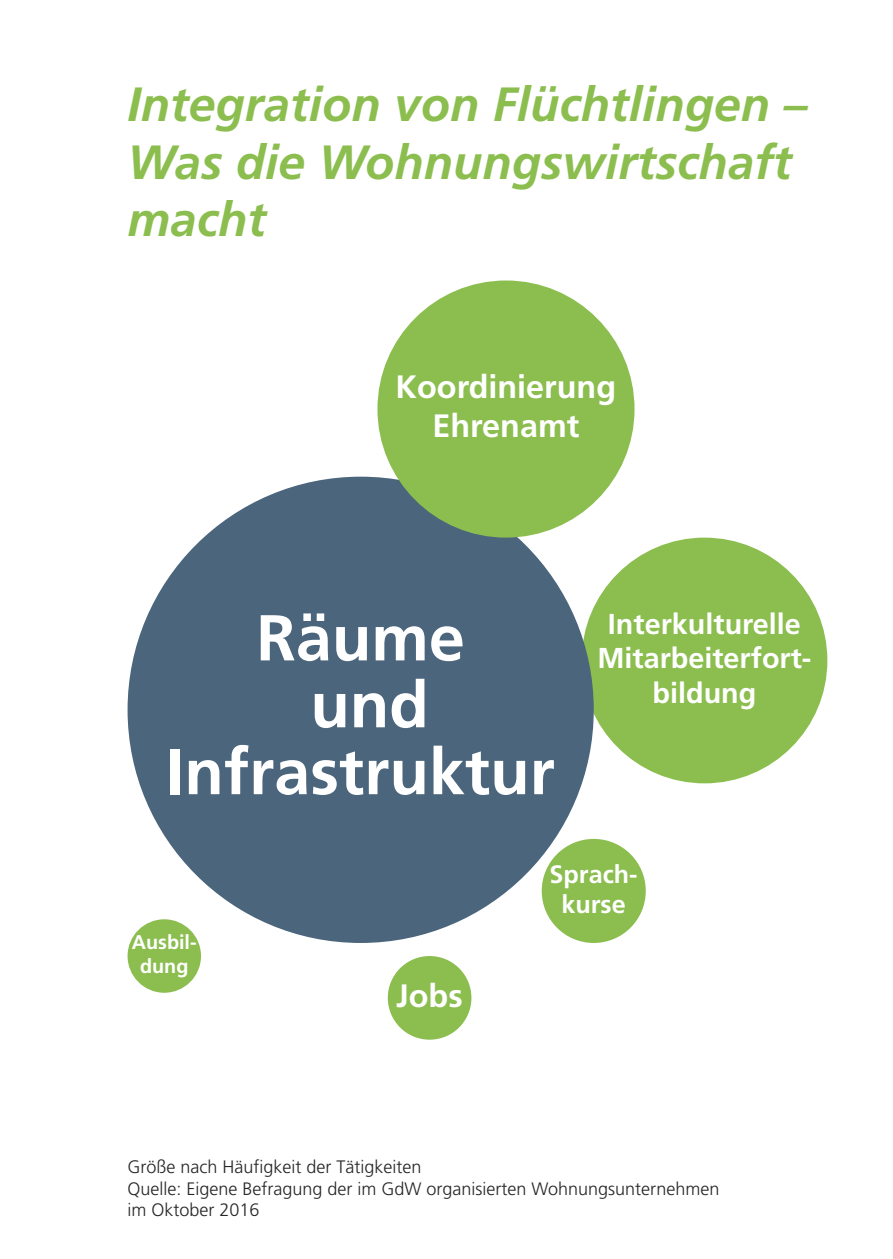
<style>
.page{position:relative;width:893px;height:1259px;background:#fff}
.page>*{position:absolute;margin:0;border:0;box-sizing:border-box;transform-origin:0 0}
.t1{font:700 64.8px/66.9px "Frutiger";color:#fff;text-align:center}
.t2{font:italic 700 48px/57.6px "Frutiger";color:#8bbe4f}
.t3{font:700 32.4px/38.7px "Frutiger";color:#fff;text-align:center}
.t4{font:700 28.8px/34.5px "Frutiger";color:#fff;text-align:center}
.t5{font:700 25.2px/30.3px "Frutiger";color:#fff;text-align:center}
.t6{font:700 19.8px/23.7px "Frutiger";color:#fff;text-align:center}
.t7{font:300 18px/21.6px "Frutiger";color:#272526}
</style>
<div class="page">
<div style="left:582px;top:537px;width:245px;height:246px;background:#8bbe4f;border-radius:50%"></div>
<div style="left:128px;top:477px;width:466px;height:466px;background:#4a657c;border-radius:50%"></div>
<div style="left:377px;top:280px;width:257px;height:257px;background:#8bbe4f;border-radius:50%"></div>
<div style="left:388px;top:956px;width:83px;height:83px;background:#8bbe4f;border-radius:50%"></div>
<div style="left:542px;top:839px;width:104px;height:104px;background:#8bbe4f;border-radius:50%"></div>
<div style="left:128px;top:919px;width:73px;height:73px;background:#8bbe4f;border-radius:50%"></div>
<h2 class="t2" style="left:127px;top:79px;width:682px">Integration von Flüchtlingen –<br>Was die Wohnungswirtschaft macht</h2>
<h3 class="t3" style="left:396px;top:370px;width:222px">Koordinierung<br>Ehrenamt</h3>
<h1 class="t1" style="left:166px;top:609px;width:390px">Räume<br>und<br>Infrastruktur</h1>
<h3 class="t4" style="left:597px;top:608px;width:216px">Interkulturelle<br>Mitarbeiterfort&shy;bildung</h3>
<p class="t6" style="left:132px;top:932px;width:67px">Ausbil&shy;dung</p>
<h3 class="t3" style="left:396px;top:978px;width:68px">Jobs</h3>
<h3 class="t5" style="left:550px;top:860px;width:90px">Sprach&shy;kurse</h3>
<p class="t7" style="left:127px;top:1157px;width:594px">Größe nach Häufigkeit der Tätigkeiten<br>Quelle: Eigene Befragung der im GdW organisierten Wohnungsunternehmen im Oktober 2016</p>
</div>
